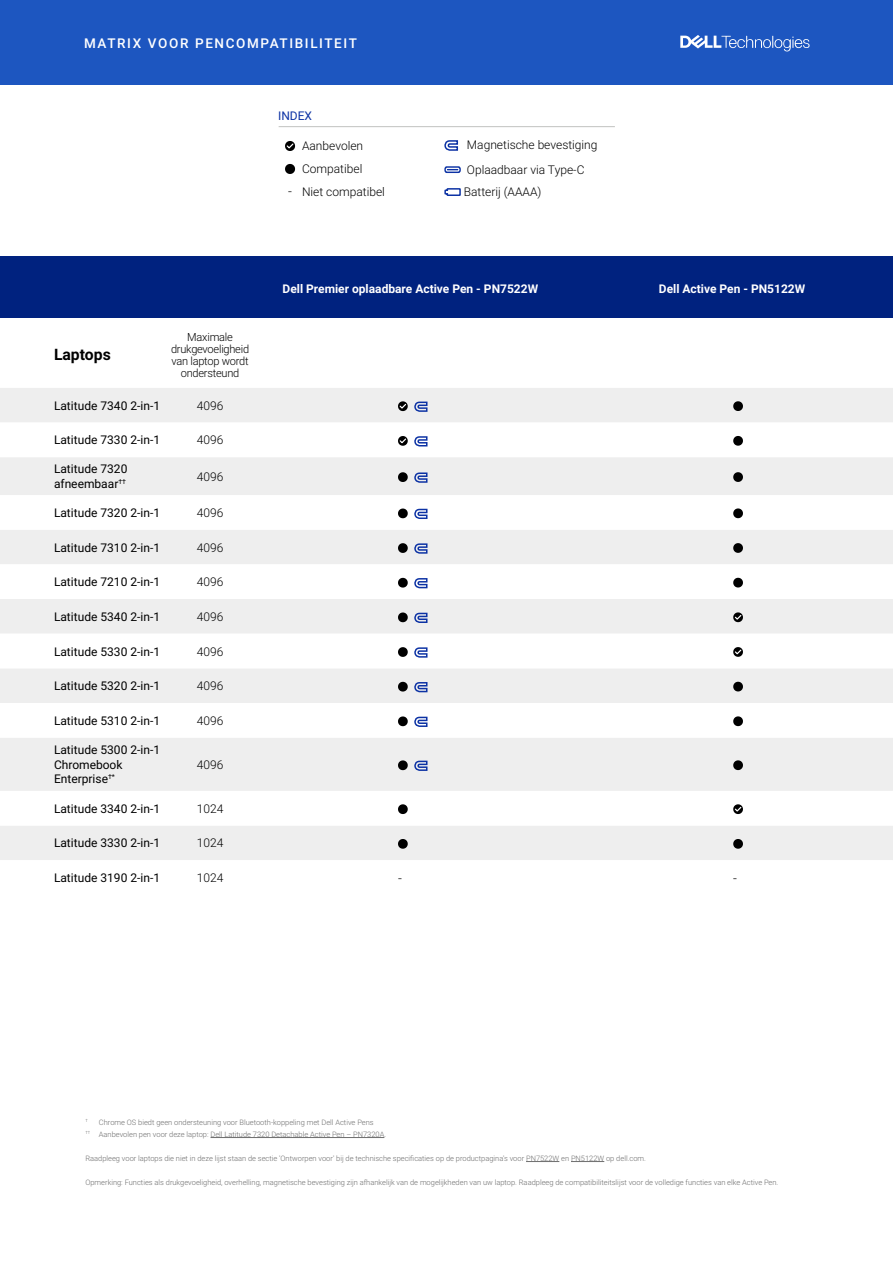
<style>
.page{position:relative;width:893px;height:1263px;background:#fff}
.page>*{position:absolute;margin:0;border:0;box-sizing:border-box;transform-origin:0 0}
.t1{font:700 15.75px "Roboto";color:#000}
.t2{font:500 13.5px "Roboto";letter-spacing:.12em;color:#fff}
.t3{font:300 13.5px "Roboto";color:#000}
.t4{font:12px/14.4px "Roboto";color:#000}
.t5{font:300 12px "Roboto";color:#000}
.t6{font:700 12px "Roboto";color:#fff}
.t7{font:12px "Roboto";color:#0c32a4}
.t8{font:300 11.25px/12px "Roboto";letter-spacing:-.02em;color:#000;text-align:center}
.t9{font:300 7.5px/12px "Roboto";color:#6e6e6e;text-align:center}
.t10{font:300 4.35px "Roboto";color:#6e6e6e}
.s1{font-size:13.5px}
</style>
<div class="page">
<div style="left:0;top:388px;width:893px;height:34px;background:#eee"></div>
<svg style="left:0;top:457px;width:893px;height:403px;fill:#eee"></svg>
<svg style="left:398px;top:401px;width:30px;height:12px"></svg>
<svg style="left:733px;top:401px;width:10px;height:10px"></svg>
<svg style="left:398px;top:436px;width:30px;height:11px"></svg>
<svg style="left:733px;top:436px;width:10px;height:10px"></svg>
<svg style="left:398px;top:472px;width:30px;height:11px"></svg>
<svg style="left:733px;top:472px;width:10px;height:10px"></svg>
<svg style="left:398px;top:508px;width:30px;height:12px"></svg>
<svg style="left:733px;top:508px;width:10px;height:10px"></svg>
<svg style="left:398px;top:543px;width:30px;height:11px"></svg>
<svg style="left:733px;top:543px;width:10px;height:10px"></svg>
<svg style="left:398px;top:577px;width:30px;height:12px"></svg>
<svg style="left:733px;top:578px;width:10px;height:9px"></svg>
<svg style="left:398px;top:612px;width:30px;height:12px"></svg>
<svg style="left:733px;top:612px;width:10px;height:10px"></svg>
<svg style="left:398px;top:647px;width:30px;height:11px"></svg>
<svg style="left:733px;top:647px;width:10px;height:10px"></svg>
<svg style="left:398px;top:681px;width:30px;height:12px"></svg>
<svg style="left:733px;top:682px;width:10px;height:9px"></svg>
<svg style="left:398px;top:716px;width:30px;height:12px"></svg>
<svg style="left:733px;top:716px;width:10px;height:10px"></svg>
<svg style="left:398px;top:760px;width:30px;height:12px"></svg>
<svg style="left:733px;top:760px;width:10px;height:10px"></svg>
<svg style="left:398px;top:804px;width:10px;height:10px"></svg>
<svg style="left:733px;top:804px;width:10px;height:10px"></svg>
<svg style="left:398px;top:839px;width:10px;height:10px"></svg>
<svg style="left:733px;top:839px;width:10px;height:10px"></svg>
<div style="left:0;top:256px;width:893px;height:61px;background:#00227f"></div>
<hr style="left:211px;top:1137px;width:173px;height:1px;background:#6e6e6e">
<hr style="left:526px;top:1161px;width:33px;height:1px;background:#6e6e6e">
<hr style="left:571px;top:1161px;width:33px;height:1px;background:#6e6e6e">
<div style="left:0;top:0;width:893px;height:84px;background:#1d56c0"></div>
<svg style="left:680px;top:35px;width:130px;height:16px"></svg>
<svg style="left:285px;top:141px;width:10px;height:10px"></svg>
<svg style="left:444px;top:140px;width:14px;height:11px"></svg>
<svg style="left:285px;top:164px;width:10px;height:10px"></svg>
<svg style="left:444px;top:188px;width:17px;height:8px"></svg>
<hr style="left:279px;top:126px;width:336px;height:1px;background:#c8c9c7">
<svg style="left:444px;top:166px;width:17px;height:7px"></svg>
<h2 class="t2" style="left:84px;top:34px;width:274px">MATRIX VOOR PENCOMPATIBILITEIT</h2>
<h3 class="t7" style="left:278px;top:107px;width:36px">INDEX</h3>
<h3 class="t5" style="left:302px;top:138px;width:63px">Aanbevolen</h3>
<h3 class="t5" style="left:467px;top:137px;width:132px">Magnetische bevestiging</h3>
<h3 class="t5" style="left:302px;top:161px;width:62px">Compatibel</h3>
<h3 class="t5" style="left:288px;top:184px;width:98px"><span class="s1">-</span> Niet compatibel</h3>
<h3 class="t5" style="left:464px;top:183px;width:79px">Batterij (AAAA)</h3>
<h3 class="t5" style="left:467px;top:161px;width:119px">Oplaadbaar via Type-C</h3>
<h1 class="t1" style="left:54px;top:344px;width:58px">Laptops</h1>
<h3 class="t8" style="left:171px;top:330px;width:80px">Maximale drukgevoeligheid van laptop wordt ondersteund</h3>
<h3 class="t4" style="left:54px;top:398px;width:108px">Latitude 7340 2-in-1</h3>
<h3 class="t5" style="left:197px;top:397px;width:28px">4096</h3>
<h3 class="t4" style="left:54px;top:432px;width:108px">Latitude 7330 2-in-1</h3>
<h3 class="t5" style="left:197px;top:432px;width:28px">4096</h3>
<h3 class="t4" style="left:54px;top:461px;width:75px">Latitude 7320 afneembaar<sup>††</sup></h3>
<h3 class="t5" style="left:197px;top:468px;width:28px">4096</h3>
<h3 class="t4" style="left:54px;top:505px;width:108px">Latitude 7320 2-in-1</h3>
<h3 class="t5" style="left:197px;top:504px;width:28px">4096</h3>
<h3 class="t4" style="left:54px;top:540px;width:108px">Latitude 7310 2-in-1</h3>
<h3 class="t5" style="left:197px;top:539px;width:28px">4096</h3>
<h3 class="t4" style="left:54px;top:574px;width:108px">Latitude 7210 2-in-1</h3>
<h3 class="t5" style="left:197px;top:573px;width:28px">4096</h3>
<h3 class="t4" style="left:54px;top:609px;width:108px">Latitude 5340 2-in-1</h3>
<h3 class="t5" style="left:197px;top:608px;width:28px">4096</h3>
<h3 class="t4" style="left:54px;top:644px;width:108px">Latitude 5330 2-in-1</h3>
<h3 class="t5" style="left:197px;top:643px;width:28px">4096</h3>
<h3 class="t4" style="left:54px;top:678px;width:108px">Latitude 5320 2-in-1</h3>
<h3 class="t5" style="left:197px;top:677px;width:28px">4096</h3>
<h3 class="t4" style="left:54px;top:713px;width:108px">Latitude 5310 2-in-1</h3>
<h3 class="t5" style="left:197px;top:712px;width:28px">4096</h3>
<h3 class="t4" style="left:54px;top:742px;width:108px">Latitude 5300 2-in-1<br>Chromebook<br>Enterprise<sup>†*</sup></h3>
<h3 class="t5" style="left:197px;top:756px;width:28px">4096</h3>
<h3 class="t6" style="left:283px;top:280px;width:257px">Dell Premier oplaadbare Active Pen - PN7522W</h3>
<h3 class="t6" style="left:659px;top:280px;width:148px">Dell Active Pen - PN5122W</h3>
<h3 class="t4" style="left:54px;top:801px;width:108px">Latitude 3340 2-in-1</h3>
<h3 class="t5" style="left:197px;top:800px;width:28px">1024</h3>
<h3 class="t4" style="left:54px;top:835px;width:108px">Latitude 3330 2-in-1</h3>
<h3 class="t5" style="left:197px;top:835px;width:28px">1024</h3>
<h3 class="t4" style="left:54px;top:870px;width:108px">Latitude 3190 2-in-1</h3>
<h3 class="t5" style="left:197px;top:869px;width:28px">1024</h3>
<h2 class="t3" style="left:398px;top:868px;width:5px">-</h2>
<h2 class="t3" style="left:733px;top:868px;width:5px">-</h2>
<p class="t9" style="left:85px;top:1116px;width:302px">Chrome OS biedt geen ondersteuning voor Bluetooth-koppeling met Dell Active Pens<br><sup>††</sup> Aanbevolen pen voor deze laptop: Dell Latitude 7320 Detachable Active Pen – PN7320A.</p>
<p class="t9" style="left:85px;top:1152px;width:562px">Raadpleeg voor laptops die niet in deze lijst staan de sectie 'Ontworpen voor' bij de technische specificaties op de productpagina's voor PN7522W en PN5122W op dell.com.</p>
<p class="t9" style="left:85px;top:1176px;width:694px">Opmerking: Functies als drukgevoeligheid, overhelling, magnetische bevestiging zijn afhankelijk van de mogelijkheden van uw laptop. Raadpleeg de compatibiliteitslijst voor de volledige functies van elke Active Pen.</p>
<p class="t10" style="left:85px;top:1118px;width:4px">†</p>
</div>
